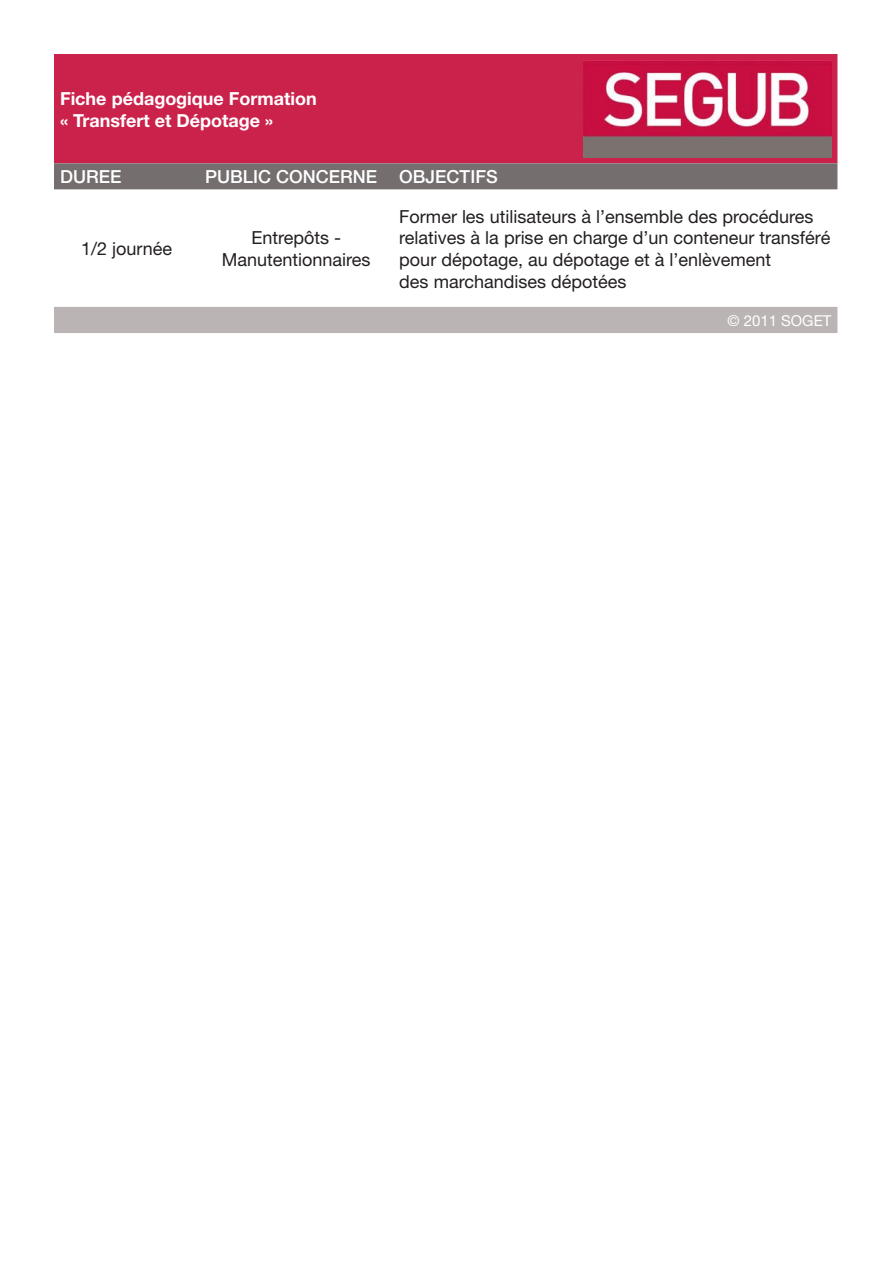
<style>
.page{position:relative;width:893px;height:1263px;background:#fff}
.page>*{position:absolute;margin:0;border:0;box-sizing:border-box;transform-origin:0 0}
.t1{font:18px/21.6px "Helvetica Neue";color:#231f20;text-align:center}
.t2{font:700 18px/21.6px "Helvetica Neue";color:#fff}
.t3{font:500 18px "Helvetica Neue";color:#fff}
.t4{font:15px "Helvetica Neue";color:#fff}
</style>
<div class="page">
<div style="left:54px;top:54px;width:783px;height:109px;background:#cb224b"></div>
<div style="left:54px;top:163px;width:783px;height:26px;background:#746e6f"></div>
<div style="left:54px;top:307px;width:783px;height:26px;background:#bab5b4"></div>
<img style="left:584px;top:60px;width:247px;height:97px">
<p class="t2" style="left:60px;top:87px;width:258px">Fiche pédagogique Formation « Transfert et Dépotage »</p>
<p class="t3" style="left:60px;top:166px;width:63px">DUREE</p>
<p class="t3" style="left:205px;top:166px;width:294px">PUBLIC CONCERNE OBJECTIFS</p>
<p class="t1" style="left:81px;top:238px;width:93px">1/2 journée</p>
<p class="t1" style="left:222px;top:227px;width:150px">Entrepôts -<br>Manutentionnaires</p>
<p class="t1" style="left:399px;top:205px;width:433px;text-align:left">Former les utilisateurs à l’ensemble des procédures relatives à la prise en charge d’un conteneur transféré pour dépotage, au dépotage et à l’enlèvement<br>des marchandises dépotées</p>
<p class="t4" style="left:727px;top:312px;width:105px">© 2011 SOGET</p>
</div>
